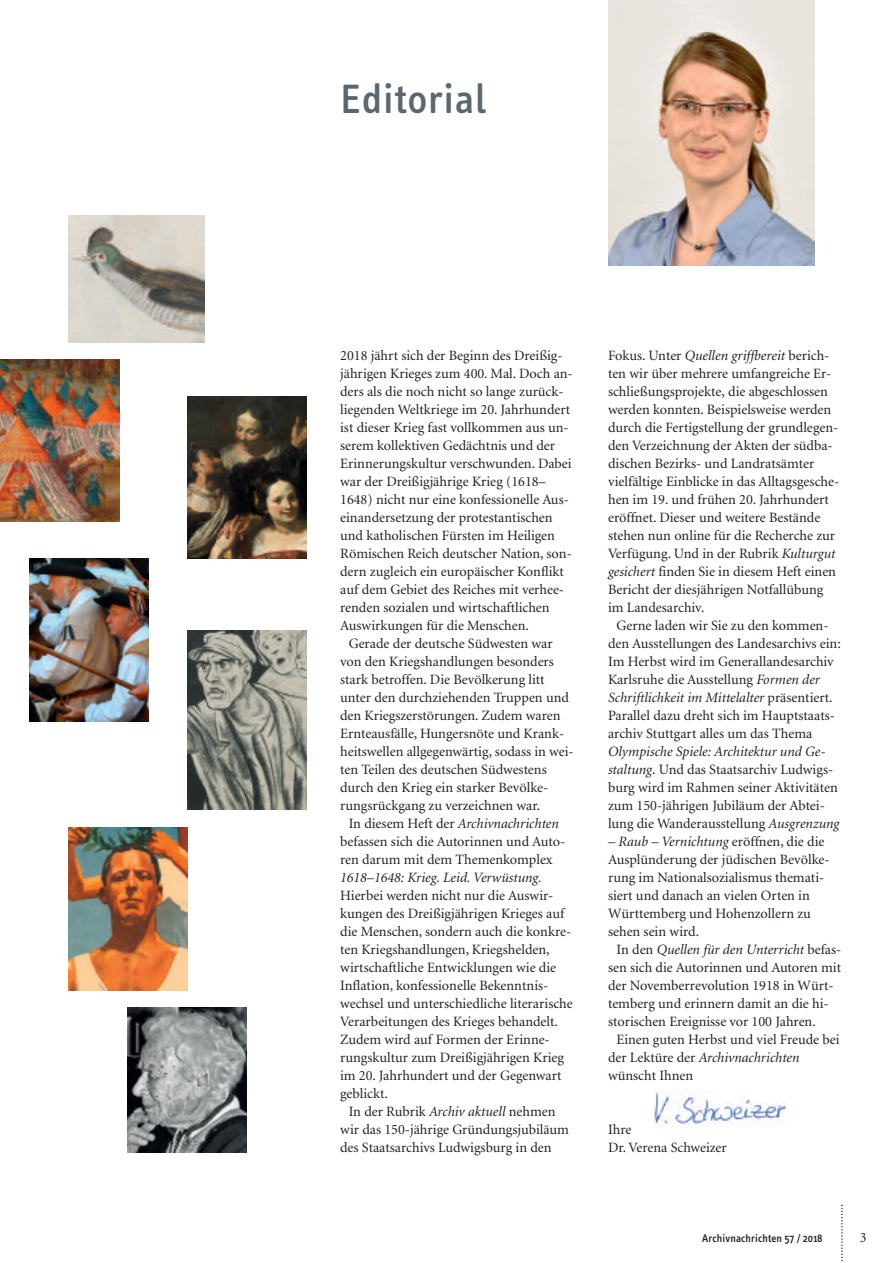
<style>
.page{position:relative;width:893px;height:1263px;background:#fff}
.page>*{position:absolute;margin:0;border:0;box-sizing:border-box;transform-origin:0 0}
.t1{font:500 42px "Info Text";letter-spacing:.025em;color:#5a676e}
.t2{font:14.25px/18px "Minion";color:#231f20}
.t3{font:italic 14.25px "Minion";color:#231f20}
.t4{font:500 11.25px "Info Text";letter-spacing:.015em;color:#231f20}
.s1{font-style:normal}
.s2{font-style:italic}
</style>
<div class="page">
<svg style="left:841px;top:1204px;width:2px;height:58px"></svg>
<img style="left:608px;top:0;width:206px;height:265px">
<img style="left:0;top:359px;width:119px;height:163px">
<img style="left:68px;top:828px;width:119px;height:162px">
<img style="left:128px;top:1008px;width:119px;height:144px">
<img style="left:187px;top:397px;width:119px;height:161px">
<img style="left:187px;top:631px;width:119px;height:178px">
<img style="left:68px;top:216px;width:136px;height:126px">
<img style="left:30px;top:558px;width:119px;height:163px">
<img style="left:654px;top:1090px;width:132px;height:35px">
<h1 class="t1" style="left:340px;top:83px;width:147px">Editorial</h1>
<p class="t2" style="left:340px;top:348px;width:224px">2018 jährt sich der Beginn des Dreißig-</p>
<p class="t2" style="left:340px;top:366px;width:234px">jährigen Krieges zum 400. Mal. Doch an-</p>
<p class="t2" style="left:340px;top:384px;width:225px">ders als die noch nicht so lange zurück-</p>
<p class="t2" style="left:340px;top:402px;width:232px">liegenden Weltkriege im 20. Jahrhundert</p>
<p class="t2" style="left:340px;top:420px;width:230px">ist dieser Krieg fast vollkommen aus un-</p>
<p class="t2" style="left:340px;top:438px;width:216px">serem kollektiven Gedächtnis und der</p>
<p class="t2" style="left:340px;top:456px;width:233px">Erinnerungskultur verschwunden. Dabei</p>
<p class="t2" style="left:340px;top:474px;width:207px">war der Dreißigjährige Krieg (1618–</p>
<p class="t2" style="left:340px;top:492px;width:230px">1648) nicht nur eine konfessionelle Aus-</p>
<p class="t2" style="left:340px;top:510px;width:214px">einandersetzung der protestantischen</p>
<p class="t2" style="left:340px;top:528px;width:216px">und katholischen Fürsten im Heiligen</p>
<p class="t2" style="left:340px;top:546px;width:233px">Römischen Reich deutscher Nation, son-</p>
<p class="t2" style="left:340px;top:564px;width:225px">dern zugleich ein europäischer Konflikt</p>
<p class="t2" style="left:340px;top:582px;width:225px">auf dem Gebiet des Reiches mit verhee-</p>
<p class="t2" style="left:340px;top:600px;width:211px">renden sozialen und wirtschaftlichen</p>
<p class="t2" style="left:340px;top:618px;width:190px">Auswirkungen für die Menschen.</p>
<p class="t2" style="left:349px;top:636px;width:205px">Gerade der deutsche Südwesten war</p>
<p class="t2" style="left:340px;top:654px;width:215px">von den Kriegshandlungen besonders</p>
<p class="t2" style="left:340px;top:672px;width:206px">stark betroffen. Die Bevölkerung litt</p>
<p class="t2" style="left:340px;top:690px;width:230px">unter den durchziehenden Truppen und</p>
<p class="t2" style="left:340px;top:708px;width:222px">den Kriegszerstörungen. Zudem waren</p>
<p class="t2" style="left:340px;top:726px;width:226px">Ernteausfälle, Hungersnöte und Krank-</p>
<p class="t2" style="left:340px;top:744px;width:235px">heitswellen allgegenwärtig, sodass in wei-</p>
<p class="t2" style="left:340px;top:762px;width:208px">ten Teilen des deutschen Südwestens</p>
<p class="t2" style="left:340px;top:780px;width:210px">durch den Krieg ein starker Bevölke-</p>
<p class="t2" style="left:340px;top:798px;width:202px">rungsrückgang zu verzeichnen war.</p>
<p class="t3" style="left:349px;top:818px;width:212px"><span class="s1">In diesem Heft der</span> Archivnachrichten</p>
<p class="t2" style="left:340px;top:834px;width:227px">befassen sich die Autorinnen und Auto-</p>
<p class="t2" style="left:340px;top:852px;width:214px">ren darum mit dem Themenkomplex</p>
<p class="t3" style="left:340px;top:872px;width:203px">1618–1648: Krieg. Leid. Verwüstung.</p>
<p class="t2" style="left:340px;top:888px;width:215px">Hierbei werden nicht nur die Auswir-</p>
<p class="t2" style="left:340px;top:906px;width:226px">kungen des Dreißigjährigen Krieges auf</p>
<p class="t2" style="left:340px;top:924px;width:233px">die Menschen, sondern auch die konkre-</p>
<p class="t2" style="left:340px;top:942px;width:211px">ten Kriegshandlungen, Kriegshelden,</p>
<p class="t2" style="left:340px;top:960px;width:218px">wirtschaftliche Entwicklungen wie die</p>
<p class="t2" style="left:340px;top:978px;width:210px">Inflation, konfessionelle Bekenntnis-</p>
<p class="t2" style="left:340px;top:996px;width:234px">wechsel und unterschiedliche literarische</p>
<p class="t2" style="left:340px;top:1014px;width:219px">Verarbeitungen des Krieges behandelt.</p>
<p class="t2" style="left:340px;top:1032px;width:211px">Zudem wird auf Formen der Erinne-</p>
<p class="t2" style="left:340px;top:1050px;width:225px">rungskultur zum Dreißigjährigen Krieg</p>
<p class="t2" style="left:340px;top:1068px;width:223px">im 20. Jahrhundert und der Gegenwart</p>
<p class="t2" style="left:340px;top:1086px;width:49px">geblickt.</p>
<p class="t2" style="left:349px;top:1104px;width:208px">In der Rubrik <span class="s2">Archiv aktuell</span> nehmen</p>
<p class="t2" style="left:340px;top:1122px;width:230px">wir das 150-jährige Gründungsjubiläum</p>
<p class="t2" style="left:340px;top:1140px;width:213px">des Staatsarchivs Ludwigsburg in den</p>
<p class="t2" style="left:608px;top:348px;width:223px">Fokus. Unter <span class="s2">Quellen griffbereit</span> berich-</p>
<p class="t2" style="left:608px;top:366px;width:225px">ten wir über mehrere umfangreiche Er-</p>
<p class="t2" style="left:608px;top:384px;width:221px">schließungsprojekte, die abgeschlossen</p>
<p class="t2" style="left:608px;top:402px;width:225px">werden konnten. Beispielsweise werden</p>
<p class="t2" style="left:608px;top:420px;width:232px">durch die Fertigstellung der grundlegen-</p>
<p class="t2" style="left:608px;top:438px;width:226px">den Verzeichnung der Akten der südba-</p>
<p class="t2" style="left:608px;top:456px;width:208px">dischen Bezirks- und Landratsämter</p>
<p class="t2" style="left:608px;top:474px;width:233px">vielfältige Einblicke in das Alltagsgesche-</p>
<p class="t2" style="left:608px;top:492px;width:222px">hen im 19. und frühen 20. Jahrhundert</p>
<p class="t2" style="left:608px;top:510px;width:214px">eröffnet. Dieser und weitere Bestände</p>
<p class="t2" style="left:608px;top:528px;width:229px">stehen nun online für die Recherche zur</p>
<p class="t2" style="left:608px;top:546px;width:229px">Verfügung. Und in der Rubrik <span class="s2">Kulturgut</span></p>
<p class="t2" style="left:608px;top:564px;width:229px"><span class="s2">gesichert</span> finden Sie in diesem Heft einen</p>
<p class="t2" style="left:608px;top:582px;width:217px">Bericht der diesjährigen Notfallübung</p>
<p class="t2" style="left:608px;top:600px;width:98px">im Landesarchiv.</p>
<p class="t2" style="left:617px;top:618px;width:214px">Gerne laden wir Sie zu den kommen-</p>
<p class="t2" style="left:608px;top:636px;width:234px">den Ausstellungen des Landesarchivs ein:</p>
<p class="t2" style="left:608px;top:654px;width:227px">Im Herbst wird im Generallandesarchiv</p>
<p class="t2" style="left:608px;top:672px;width:213px">Karlsruhe die Ausstellung <span class="s2">Formen der</span></p>
<p class="t3" style="left:608px;top:692px;width:226px">Schriftlichkeit im Mittelalter <span class="s1">präsentiert.</span></p>
<p class="t2" style="left:608px;top:708px;width:228px">Parallel dazu dreht sich im Hauptstaats-</p>
<p class="t2" style="left:608px;top:726px;width:206px">archiv Stuttgart alles um das Thema</p>
<p class="t2" style="left:608px;top:744px;width:233px"><span class="s2">Olympische Spiele: Architektur und Ge&shy;staltung</span>. Und das Staatsarchiv Ludwigs&shy;burg wird im Rahmen seiner Aktivitäten zum 150-jährigen Jubiläum der Abtei&shy;lung die Wanderausstellung <span class="s2">Ausgrenzung</span></p>
<p class="t3" style="left:608px;top:836px;width:218px">– Raub – Vernichtung <span class="s1">eröffnen, die die</span></p>
<p class="t2" style="left:608px;top:852px;width:223px">Ausplünderung der jüdischen Bevölke-</p>
<p class="t2" style="left:608px;top:870px;width:218px">rung im Nationalsozialismus themati-</p>
<p class="t2" style="left:608px;top:888px;width:203px">siert und danach an vielen Orten in</p>
<p class="t2" style="left:608px;top:906px;width:204px">Württemberg und Hohenzollern zu</p>
<p class="t2" style="left:608px;top:924px;width:93px">sehen sein wird.</p>
<p class="t3" style="left:617px;top:944px;width:226px"><span class="s1">In den</span> Quellen für den Unterricht <span class="s1">befas-</span></p>
<p class="t2" style="left:608px;top:960px;width:235px">sen sich die Autorinnen und Autoren mit</p>
<p class="t2" style="left:608px;top:978px;width:227px">der Novemberrevolution 1918 in Würt-</p>
<p class="t2" style="left:608px;top:996px;width:222px">temberg und erinnern damit an die hi-</p>
<p class="t2" style="left:608px;top:1014px;width:209px">storischen Ereignisse vor 100 Jahren.</p>
<p class="t2" style="left:617px;top:1032px;width:224px">Einen guten Herbst und viel Freude bei</p>
<p class="t3" style="left:608px;top:1052px;width:193px"><span class="s1">der Lektüre der</span> Archivnachrichten</p>
<p class="t2" style="left:608px;top:1068px;width:87px">wünscht Ihnen</p>
<p class="t2" style="left:608px;top:1122px;width:120px">Ihre<br>Dr. Verena Schweizer</p>
<p class="t4" style="left:702px;top:1234px;width:122px">Archivnachrichten 57 / 2018</p>
<p class="t2" style="left:860px;top:1230px;width:8px">3</p>
</div>
